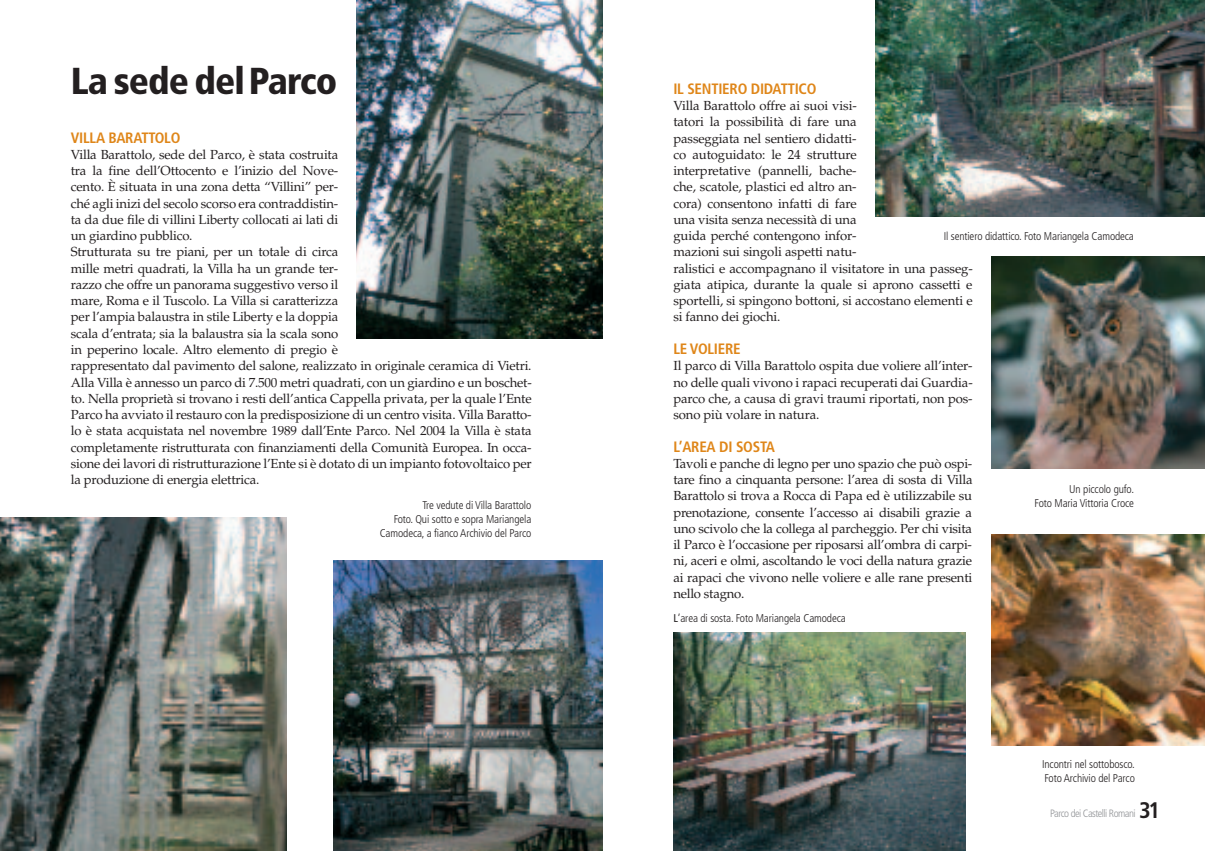
<style>
.page{position:relative;width:1205px;height:851px;background:#fff}
.page>*{position:absolute;margin:0;border:0;box-sizing:border-box;transform-origin:0 0}
.t1{font:900 condensed 37.5px "Frutiger";letter-spacing:-.025em;color:#231f20}
.t2{font:700 condensed 15px "Frutiger";letter-spacing:-.015em;color:#df8619}
.t3{font:13.12px/16.2px "Palatino";letter-spacing:-.015em;color:#231f20}
.t4{font:300 condensed 11.25px/13.8px "Frutiger";letter-spacing:-.01em;color:#231f20;text-align:right}
.t5{font:300 condensed 10.62px "Frutiger";letter-spacing:-.05em;color:#939598}
.s1{font-weight:400}
.s2{font-weight:700;font-size:22.5px;color:#231f20}
</style>
<div class="page">
<img style="left:875px;top:0;width:330px;height:216px">
<img style="left:673px;top:632px;width:293px;height:218px">
<img style="left:991px;top:257px;width:214px;height:211px">
<img style="left:991px;top:535px;width:214px;height:210px">
<img style="left:333px;top:560px;width:269px;height:290px">
<img style="left:357px;top:0;width:245px;height:339px">
<img style="left:0;top:517px;width:286px;height:333px">
<p class="t1" style="left:71px;top:66px;width:268px">La sede delParco</p>
<p class="t2" style="left:71px;top:131px;width:111px">VILLA BARATTOLO</p>
<p class="t3" style="left:71px;top:148px;width:462px">Villa Barattolo, sede del Parco, è stata costruita<br>tra la fine dell’Ottocento e l’inizio del Nove-<br>cento. È situata in una zona detta “Villini” per-<br>ché agli inizi del secolo scorso era contraddistin-<br>ta da due file di villini Liberty collocati ai lati di<br>un giardino pubblico.<br>Strutturata su tre piani, per un totale di circa<br>mille metri quadrati, la Villa ha un grande ter-<br>razzo che offre un panorama suggestivo verso il<br>mare, Roma e il Tuscolo. La Villa si caratterizza<br>per l’ampia balaustra in stile Liberty e la doppia<br>scala d’entrata; sia la balaustra sia la scala sono<br>in peperino locale. Altro elemento di pregio è<br>rappresentato dal pavimento del salone, realizzato in originale ceramica di Vietri.<br>Alla Villa è annesso un parco di 7.500 metri quadrati, con un giardino e un boschet&shy;to. Nella proprietà si trovano i resti dell’antica Cappella privata, per la quale l’Ente Parco ha avviato il restauro con la predisposizione di un centro visita. Villa Baratto&shy;lo è stata acquistata nel novembre 1989 dall’Ente Parco. Nel 2004 la Villa è stata completamente ristrutturata con finanziamenti della Comunità Europea. In occa&shy;sione dei lavori di ristrutturazione l’Ente si è dotato di un impianto fotovoltaico per la produzione di energia elettrica.</p>
<p class="t4" style="left:380px;top:499px;width:153px">Tre vedute di Villa Barattolo<br>Foto. Qui sotto e sopra Mariangela<br>Camodeca, a fianco Archivio del Parco</p>
<p class="t2" style="left:673px;top:82px;width:145px">IL SENTIERO DIDATTICO</p>
<p class="t3" style="left:673px;top:99px;width:301px">Villa Barattolo offre ai suoi visi-<br>tatori la possibilità di fare una<br>passeggiata nel sentiero didatti-<br>co autoguidato: le 24 strutture<br>interpretative (pannelli, bache-<br>che, scatole, plastici ed altro an-<br>cora) consentono infatti di fare<br>una visita senza necessità di una<br>guida perché contengono infor-<br>mazioni sui singoli aspetti natu-<br>ralistici e accompagnano il visitatore in una passeg&shy;giata atipica, durante la quale si aprono cassetti e sportelli, si spingono bottoni, si accostano elementi e si fanno dei giochi.</p>
<p class="t2" style="left:673px;top:342px;width:69px">LE VOLIERE</p>
<p class="t3" style="left:673px;top:359px;width:301px;text-align:justify">Il parco di Villa Barattolo ospita due voliere all’inter&shy;no delle quali vivono i rapaci recuperati dai Guardia&shy;parco che, a causa di gravi traumi riportati, non pos&shy;sono più volare in natura.</p>
<p class="t2" style="left:673px;top:440px;width:103px">L’AREA DI SOSTA</p>
<p class="t3" style="left:673px;top:456px;width:301px;text-align:justify">Tavoli e panche di legno per uno spazio che può ospi&shy;tare fino a cinquanta persone: l’area di sosta di Villa Barattolo si trova a Rocca di Papa ed è utilizzabile su prenotazione, consente l’accesso ai disabili grazie a uno scivolo che la collega al parcheggio. Per chi visita il Parco è l’occasione per riposarsi all’ombra di carpi&shy;ni, aceri e olmi, ascoltando le voci della natura grazie ai rapaci che vivono nelle voliere e alle rane presenti nello stagno.</p>
<p class="t4" style="left:943px;top:230px;width:192px">Il sentiero didattico. Foto Mariangela Camodeca</p>
<p class="t4" style="left:1034px;top:483px;width:101px">Un piccolo gufo.<br>Foto Maria Vittoria Croce</p>
<p class="t4" style="left:673px;top:612px;width:174px"><span class="s1">L</span>’area di sosta. Foto Mariangela Camodeca</p>
<p class="t4" style="left:1042px;top:758px;width:94px;text-align:left">Incontri nel sottobosco.<br>Foto Archivio del Parco</p>
<p class="t5" style="left:1050px;top:808px;width:112px">Parco dei Castelli Romani <span class="s2">31</span></p>
</div>
